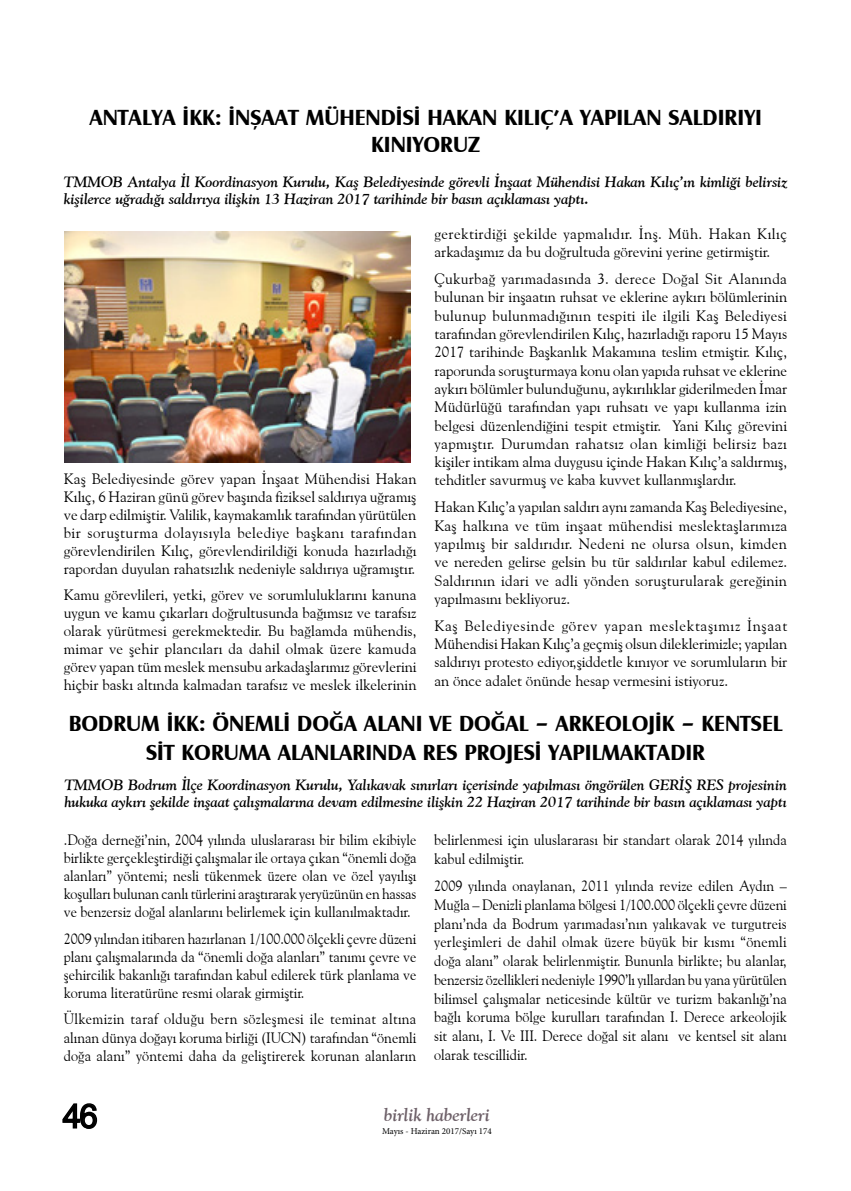
<style>
.page{position:relative;width:851px;height:1191px;background:#fff}
.page>*{position:absolute;margin:0;border:0;box-sizing:border-box;transform-origin:0 0}
.t1{font:33px "Arial";color:#000}
.t2{font:700 22.5px/27px "Castle T";color:#000;text-align:center}
.t3{font:italic 700 18px "Goudy Old Style BT";color:#6e6169}
.t4{font:15px/18.3px "Goudy Old Style BT";color:#000;text-align:justify}
.t5{font:15px/18.8px "Goudy Old Style BT";color:#000;text-align:justify;scale:.95 1}
.t6{font:italic 700 15px/17.2px "Goudy Old Style BT";color:#000}
.t7{font:9px "Minion Pro";color:#000}
</style>
<div class="page">
<svg style="left:62px;top:1103px;width:36px;height:26px"></svg>
<img style="left:64px;top:232px;width:347px;height:231px">
<h2 class="t2" style="left:89px;top:103px;width:674px">ANTALYA İKK: İNŞAAT MÜHENDİSİ HAKAN KILIÇ’A YAPILAN SALDIRIYI<br>KINIYORUZ</h2>
<p class="t6" style="left:64px;top:172px;width:724px">TMMOB Antalya İl Koordinasyon Kurulu, Kaş Belediyesinde görevli İnşaat Mühendisi Hakan Kılıç’ın kimliği belirsiz kişilerce uğradığı saldırıya ilişkin 13 Haziran 2017 tarihinde bir basın açıklaması yaptı.</p>
<p class="t4" style="left:434px;top:224px;width:354px">gerektirdiği şekilde yapmalıdır. İnş. Müh. Hakan Kılıç arkadaşımız da bu doğrultuda görevini yerine getirmiştir.</p>
<p class="t4" style="left:434px;top:269px;width:354px">Çukurbağ yarımadasında 3. derece Doğal Sit Alanında bulunan bir inşaatın ruhsat ve eklerine aykırı bölümlerinin bulunup bulunmadığının tespiti ile ilgili Kaş Belediyesi tarafından görevlendirilen Kılıç, hazırladığı raporu 15 Mayıs 2017 tarihinde Başkanlık Makamına teslim etmiştir. Kılıç, raporunda soruşturmaya konu olan yapıda ruhsat ve eklerine aykırı bölümler bulunduğunu, aykırılıklar giderilmeden İmar Müdürlüğü tarafından yapı ruhsatı ve yapı kullanma izin belgesi düzenlendiğini tespit etmiştir. Yani Kılıç görevini yapmıştır. Durumdan rahatsız olan kimliği belirsiz bazı kişiler intikam alma duygusu içinde Hakan Kılıç’a saldırmış, tehditler savurmuş ve kaba kuvvet kullanmışlardır.</p>
<p class="t4" style="left:434px;top:497px;width:354px">Hakan Kılıç’a yapılan saldırı aynı zamanda Kaş Belediyesine, Kaş halkına ve tüm inşaat mühendisi meslektaşlarımıza yapılmış bir saldırıdır. Nedeni ne olursa olsun, kimden ve nereden gelirse gelsin bu tür saldırılar kabul edilemez.<br>Saldırının idari ve adli yönden soruşturularak gereğinin yapılmasını bekliyoruz.</p>
<p class="t4" style="left:434px;top:616px;width:354px">Kaş Belediyesinde görev yapan meslektaşımız İnşaat Mühendisi Hakan Kılıç’a geçmiş olsun dileklerimizle; yapılan saldırıyı protesto ediyor,şiddetle kınıyor ve sorumluların bir an önce adalet önünde hesap vermesini istiyoruz.</p>
<p class="t4" style="left:64px;top:469px;width:354px">Kaş Belediyesinde görev yapan İnşaat Mühendisi Hakan Kılıç, 6 Haziran günü görev başında fiziksel saldırıya uğramış ve darp edilmiştir. Valilik, kaymakamlık tarafından yürütülen bir soruşturma dolayısıyla belediye başkanı tarafından görevlendirilen Kılıç, görevlendirildiği konuda hazırladığı rapordan duyulan rahatsızlık nedeniyle saldırıya uğramıştır.</p>
<p class="t4" style="left:64px;top:585px;width:354px">Kamu görevlileri, yetki, görev ve sorumluluklarını kanuna uygun ve kamu çıkarları doğrultusunda bağımsız ve tarafsız olarak yürütmesi gerekmektedir. Bu bağlamda mühendis, mimar ve şehir plancıları da dahil olmak üzere kamuda görev yapan tüm meslek mensubu arkadaşlarımız görevlerini hiçbir baskı altında kalmadan tarafsız ve meslek ilkelerinin</p>
<h2 class="t2" style="left:69px;top:708px;width:715px;line-height:28.5px">BODRUM İKK: ÖNEMLİ DOĞA ALANI VE DOĞAL – ARKEOLOJİK – KENTSEL<br>SİT KORUMA ALANLARINDA RES PROJESİ YAPILMAKTADIR</h2>
<p class="t6" style="left:64px;top:775px;width:724px">TMMOB Bodrum İlçe Koordinasyon Kurulu, Yalıkavak sınırları içerisinde yapılması öngörülen GERİŞ RES projesinin hukuka aykırı şekilde inşaat çalışmalarına devam edilmesine ilişkin 22 Haziran 2017 tarihinde bir basın açıklaması yaptı</p>
<p class="t5" style="left:64px;top:831px;width:373px;line-height:18px">.Doğa derneği’nin, 2004 yılında uluslararası bir bilim ekibiyle birlikte gerçekleştirdiği çalışmalar ile ortaya çıkan “önemli doğa alanları” yöntemi; nesli tükenmek üzere olan ve özel yayılışı koşulları bulunan canlı türlerini araştırarak yeryüzünün en hassas ve benzersiz doğal alanlarını belirlemek için kullanılmaktadır.</p>
<p class="t5" style="left:64px;top:929px;width:372px;line-height:18px">2009 yılından itibaren hazırlanan 1/100.000 ölçekli çevre düzeni planı çalışmalarında da “önemli doğa alanları” tanımı çevre ve şehircilik bakanlığı tarafından kabul edilerek türk planlama ve koruma literatürüne resmi olarak girmiştir.</p>
<p class="t5" style="left:64px;top:1010px;width:372px;line-height:18px">Ülkemizin taraf olduğu bern sözleşmesi ile teminat altına alınan dünya doğayı koruma birliği (IUCN) tarafından “önemli doğa alanı” yöntemi daha da geliştirerek korunan alanların</p>
<p class="t5" style="left:434px;top:830px;width:372px">belirlenmesi için uluslararası bir standart olarak 2014 yılında kabul edilmiştir.</p>
<p class="t5" style="left:434px;top:876px;width:373px">2009 yılında onaylanan, 2011 yılında revize edilen Aydın – Muğla – Denizli planlama bölgesi 1/100.000 ölçekli çevre düzeni planı’nda da Bodrum yarımadası’nın yalıkavak ve turgutreis yerleşimleri de dahil olmak üzere büyük bir kısmı “önemli doğa alanı” olarak belirlenmiştir. Bununla birlikte; bu alanlar, benzersiz özellikleri nedeniyle 1990’lı yıllardan bu yana yürütülen bilimsel çalışmalar neticesinde kültür ve turizm bakanlığı’na bağlı koruma bölge kurulları tarafından I. Derece arkeolojik sit alanı, I. Ve III. Derece doğal sit alanı ve kentsel sit alanı olarak tescillidir.</p>
<h1 class="t1" style="left:63px;top:1094px;width:37px">46</h1>
<p class="t3" style="left:384px;top:1103px;width:107px">birlik haberleri</p>
<p class="t7" style="left:382px;top:1125px;width:111px">Mayıs - Haziran 2017/Sayı 174</p>
</div>
